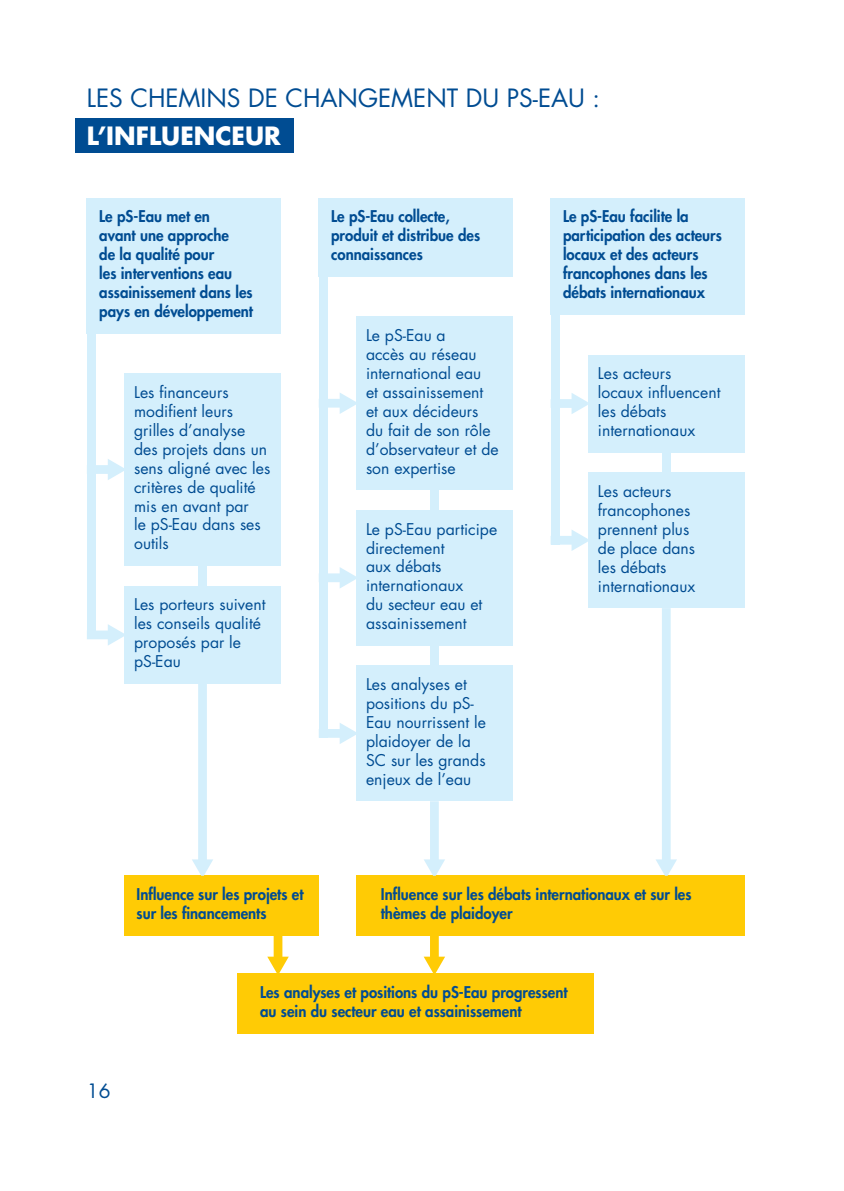
<style>
.page{position:relative;width:844px;height:1191px;background:#fff}
.page>*{position:absolute;margin:0;border:0;box-sizing:border-box;transform-origin:0 0}
.t1{font:24.5px "Futura Std";color:#004c92}
.t2{font:700 24.5px "Futura Std";color:#fff}
.t3{font:19.25px "Futura Std";color:#004c92}
.t4{font:15.75px/18.9px "Futura Std";color:#004c92}
.t5{font:800 15.75px/18.9px "Futura Std";color:#004c92;scale:.95 1}
</style>
<div class="page">
<div style="left:76px;top:118px;width:218px;height:35px;background:#004c92"></div>
<div style="left:87px;top:198px;width:194px;height:135px;background:#d4effc"></div>
<div style="left:124px;top:373px;width:157px;height:192px;background:#d4effc"></div>
<div style="left:356px;top:316px;width:156px;height:174px;background:#d4effc"></div>
<div style="left:587px;top:354px;width:157px;height:98px;background:#d4effc"></div>
<div style="left:124px;top:585px;width:157px;height:98px;background:#d4effc"></div>
<div style="left:356px;top:510px;width:156px;height:135px;background:#d4effc"></div>
<div style="left:587px;top:472px;width:157px;height:136px;background:#d4effc"></div>
<div style="left:356px;top:665px;width:156px;height:136px;background:#d4effc"></div>
<div style="left:124px;top:875px;width:195px;height:60px;background:#ffcb05"></div>
<div style="left:319px;top:198px;width:193px;height:78px;background:#d4effc"></div>
<div style="left:237px;top:973px;width:357px;height:60px;background:#ffcb05"></div>
<div style="left:356px;top:875px;width:388px;height:60px;background:#ffcb05"></div>
<div style="left:550px;top:198px;width:194px;height:117px;background:#d4effc"></div>
<svg style="left:192px;top:683px;width:21px;height:192px"></svg>
<svg style="left:424px;top:801px;width:21px;height:74px"></svg>
<svg style="left:656px;top:608px;width:20px;height:267px"></svg>
<svg style="left:96px;top:459px;width:28px;height:21px"></svg>
<svg style="left:559px;top:393px;width:28px;height:21px"></svg>
<svg style="left:327px;top:392px;width:29px;height:22px"></svg>
<svg style="left:87px;top:624px;width:37px;height:21px"></svg>
<svg style="left:551px;top:529px;width:36px;height:22px"></svg>
<svg style="left:327px;top:567px;width:29px;height:21px"></svg>
<svg style="left:327px;top:722px;width:29px;height:22px"></svg>
<div style="left:87px;top:333px;width:9px;height:306px;background:#d4effc"></div>
<div style="left:550px;top:315px;width:9px;height:229px;background:#d4effc"></div>
<div style="left:198px;top:565px;width:9px;height:20px;background:#d4effc"></div>
<div style="left:430px;top:645px;width:8px;height:20px;background:#d4effc"></div>
<div style="left:430px;top:490px;width:8px;height:20px;background:#d4effc"></div>
<div style="left:661px;top:452px;width:9px;height:20px;background:#d4effc"></div>
<div style="left:319px;top:276px;width:8px;height:462px;background:#d4effc"></div>
<svg style="left:267px;top:935px;width:22px;height:38px"></svg>
<svg style="left:423px;top:935px;width:22px;height:38px"></svg>
<h1 class="t1" style="left:87px;top:82px;width:514px">LES CHEMINS DE CHANGEMENT DU PS-EAU :</h1>
<h1 class="t2" style="left:87px;top:120px;width:195px">L’INFLUENCEUR</h1>
<p class="t5" style="left:99px;top:207px;width:163px">Le pS-Eau met en<br>avant une approche<br>de la qualité pour<br>les interventions eau assainissement dans les pays en développement</p>
<p class="t4" style="left:134px;top:383px;width:138px">Les financeurs modifient leurs grilles d’analyse des projets dans un sens aligné avec les critères de qualité mis en avant par<br>le pS-Eau dans ses outils</p>
<p class="t4" style="left:134px;top:595px;width:133px">Les porteurs suivent les conseils qualité proposés par le pS-Eau</p>
<p class="t5" style="left:331px;top:207px;width:158px">Le pS-Eau collecte, produit et distribue des connaissances</p>
<p class="t4" style="left:366px;top:326px;width:134px">Le pS-Eau a<br>accès au réseau international eau<br>et assainissement et aux décideurs du fait de son rôle d’observateur et de son expertise</p>
<p class="t4" style="left:366px;top:519px;width:133px">Le pS-Eau participe directement<br>aux débats internationaux<br>du secteur eau et assainissement</p>
<p class="t4" style="left:366px;top:675px;width:121px">Les analyses et positions du pS-<br>Eau nourrissent le plaidoyer de la<br>SC sur les grands enjeux de l’eau</p>
<p class="t5" style="left:563px;top:207px;width:169px">Le pS-Eau facilite la participation des acteurs locaux et des acteurs francophones dans les débats internationaux</p>
<p class="t4" style="left:597px;top:364px;width:124px">Les acteurs<br>locaux influencent les débats internationaux</p>
<p class="t4" style="left:597px;top:482px;width:99px">Les acteurs francophones prennent plus de place dans les débats internationaux</p>
<p class="t5" style="left:136px;top:885px;width:177px">Influence sur les projets et sur les financements</p>
<p class="t5" style="left:381px;top:885px;width:328px">Influence sur les débats internationaux et sur les thèmes de plaidoyer</p>
<p class="t3" style="left:87px;top:1079px;width:25px">16</p>
<p class="t5" style="left:260px;top:982px;width:325px">Les analyses et positions du pS-Eau progressent au sein du secteur eau et assainissement</p>
</div>
